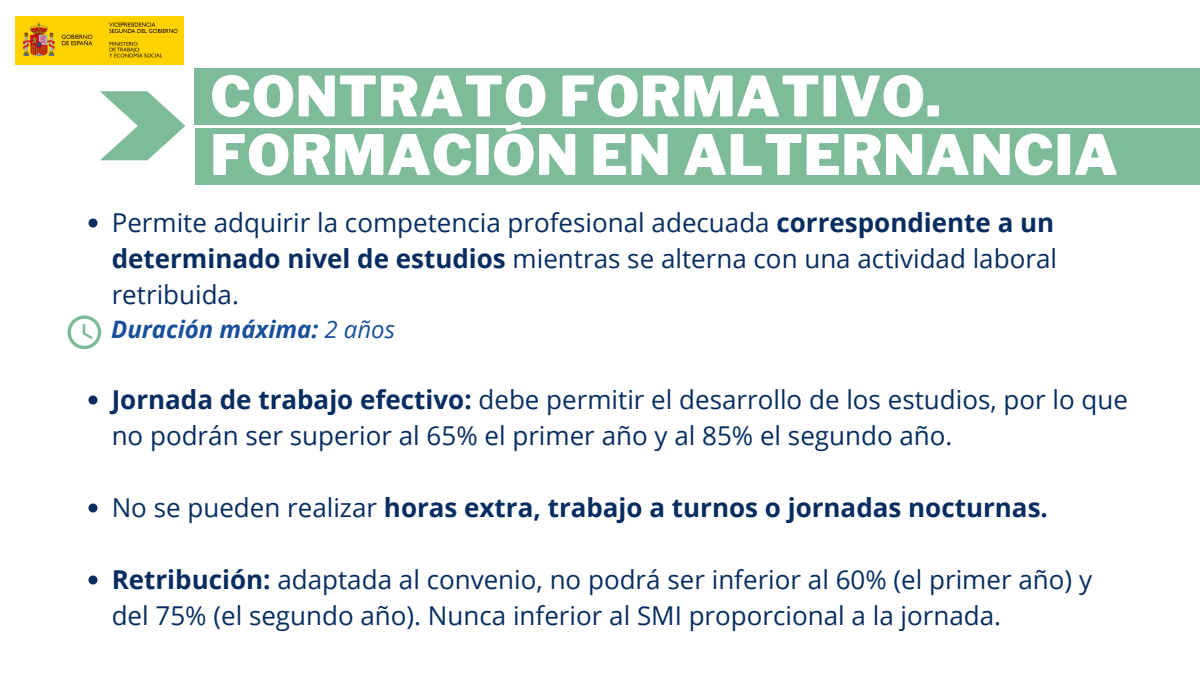
<style>
.page{position:relative;width:1200px;height:675px;background:#fff}
.page>*{position:absolute;margin:0;border:0;box-sizing:border-box;transform-origin:0 0}
.t1{font:900 55.2px/58.5px "Libre Franklin";letter-spacing:.015em;color:#fff}
.t2{font:26px/36px "Open Sans";color:#072d60}
.t3{font:700 26px "Open Sans";color:#072d60}
.t4{font:italic 700 24px "Open Sans";color:#184f99}
.s1{font-weight:700}
.s2{font-weight:400}
</style>
<div class="page">
<div style="left:194px;top:68px;width:1006px;height:56px;background:#7ebb98"></div>
<div style="left:195px;top:128px;width:1005px;height:57px;background:#7ebb98"></div>
<svg style="left:100px;top:91px;width:85px;height:69px"></svg>
<svg style="left:88px;top:219px;width:10px;height:9px"></svg>
<svg style="left:88px;top:396px;width:10px;height:9px"></svg>
<svg style="left:88px;top:504px;width:10px;height:9px"></svg>
<svg style="left:88px;top:576px;width:10px;height:9px"></svg>
<img style="left:15px;top:17px;width:169px;height:48px">
<svg style="left:68px;top:315px;width:33px;height:34px"></svg>
<h1 class="t1" style="left:211px;top:67px;width:909px">CONTRATO FORMATIVO.<br>FORMACIÓN EN ALTERNANCIA</h1>
<p class="t2" style="left:112px;top:204px;width:947px;text-align:justify">Permite adquirir la competencia profesional adecuada <span class="s1">correspondiente a un determinado nivel de estudios</span> mientras se alterna con una actividad laboral retribuida.</p>
<p class="t4" style="left:111px;top:312px;width:285px">Duración máxima: <span class="s2">2 años</span></p>
<p class="t2" style="left:112px;top:381px;width:1018px"><span class="s1">Jornada de trabajo efectivo:</span> debe permitir el desarrollo de los estudios, por lo que no podrán ser superior al 65% el primer año y al 85% el segundo año.</p>
<p class="t3" style="left:112px;top:489px;width:938px"><span class="s2">No se pueden realizar</span> horas extra, trabajo a turnos o jornadas nocturnas.</p>
<p class="t2" style="left:112px;top:561px;width:982px"><span class="s1">Retribución:</span> adaptada al convenio, no podrá ser inferior al 60% (el primer año) y del 75% (el segundo año). Nunca inferior al SMI proporcional a la jornada.</p>
</div>
